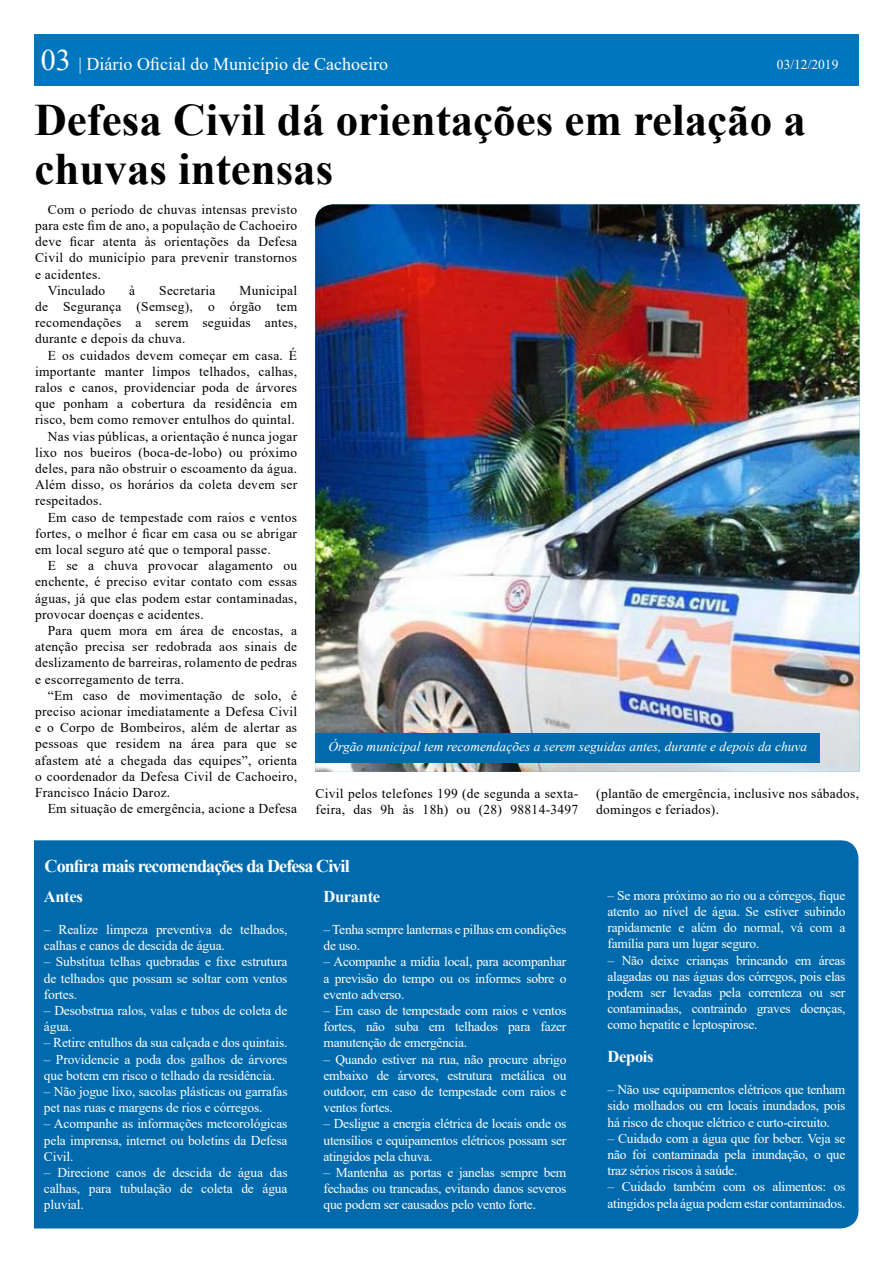
<style>
.page{position:relative;width:893px;height:1263px;background:#fff}
.page>*{position:absolute;margin:0;border:0;box-sizing:border-box;transform-origin:0 0}
.t1{font:700 45px/49.5px "Times New Roman";color:#000}
.t2{font:18px "Times New Roman";color:#fff}
.t3{font:700 18px "Times New Roman";letter-spacing:-.05em;color:#fff}
.t4{font:700 16.5px "Times New Roman";letter-spacing:-.02em;color:#fff}
.t5{font:13.5px/16.2px "Times New Roman";letter-spacing:-.02em;color:#fff;text-align:justify}
.t6{font:13.5px/16.2px "Times New Roman";letter-spacing:.02em;color:#000}
.t7{font:italic 13.5px "Times New Roman";color:#fff}
.s1{font-size:30px}
</style>
<div class="page">
<div style="left:34px;top:34px;width:824px;height:52px;background:#0076be"></div>
<img style="left:315px;top:204px;width:544px;height:568px">
<div style="left:34px;top:840px;width:824px;height:388px;background:#006aac"></div>
<div style="left:316px;top:733px;width:504px;height:29px;background:#006aac"></div>
<h2 class="t2" style="left:41px;top:51px;width:349px"><span class="s1">03</span> | Diário Oficial do Município de Cachoeiro</h2>
<p class="t5" style="left:777px;top:55px;width:63px">03/12/2019</p>
<h1 class="t1" style="left:34px;top:94px;width:773px">Defesa Civil dá orientações em relação a chuvas intensas</h1>
<p class="t6" style="left:48px;top:201px;width:251px">Com o período de chuvas intensas previsto</p>
<p class="t6" style="left:35px;top:217px;width:264px">para este fim de ano, a população de Cachoeiro</p>
<p class="t6" style="left:35px;top:233px;width:264px">deve ficar atenta às orientações da Defesa</p>
<p class="t6" style="left:35px;top:249px;width:264px">Civil do município para prevenir transtornos</p>
<p class="t6" style="left:35px;top:266px;width:67px">e acidentes.</p>
<p class="t6" style="left:48px;top:282px;width:59px">Vinculado</p>
<p class="t6" style="left:129px;top:282px;width:7px">à</p>
<p class="t6" style="left:159px;top:282px;width:58px">Secretaria</p>
<p class="t6" style="left:35px;top:282px;width:264px;text-align:justify;text-indent:204px">Municipal de Segurança (Semseg), o órgão tem recomendações a serem seguidas antes, durante e depois da chuva.</p>
<p class="t6" style="left:48px;top:347px;width:251px">E os cuidados devem começar em casa. É</p>
<p class="t6" style="left:35px;top:363px;width:264px">importante manter limpos telhados, calhas,</p>
<p class="t6" style="left:35px;top:379px;width:264px">ralos e canos, providenciar poda de árvores</p>
<p class="t6" style="left:35px;top:395px;width:264px">que ponham a cobertura da residência em</p>
<p class="t6" style="left:35px;top:411px;width:261px">risco, bem como remover entulhos do quintal.</p>
<p class="t6" style="left:48px;top:428px;width:251px">Nas vias públicas, a orientação é nunca jogar</p>
<p class="t6" style="left:35px;top:444px;width:264px">lixo nos bueiros (boca-de-lobo) ou próximo</p>
<p class="t6" style="left:35px;top:460px;width:264px">deles, para não obstruir o escoamento da água.</p>
<p class="t6" style="left:35px;top:476px;width:264px">Além disso, os horários da coleta devem ser</p>
<p class="t6" style="left:35px;top:492px;width:69px">respeitados.</p>
<p class="t6" style="left:48px;top:509px;width:251px">Em caso de tempestade com raios e ventos</p>
<p class="t6" style="left:35px;top:525px;width:264px">fortes, o melhor é ficar em casa ou se abrigar</p>
<p class="t6" style="left:35px;top:541px;width:237px">em local seguro até que o temporal passe.</p>
<p class="t6" style="left:48px;top:557px;width:251px">E se a chuva provocar alagamento ou</p>
<p class="t6" style="left:35px;top:573px;width:264px">enchente, é preciso evitar contato com essas</p>
<p class="t6" style="left:35px;top:590px;width:264px">águas, já que elas podem estar contaminadas,</p>
<p class="t6" style="left:35px;top:606px;width:170px">provocar doenças e acidentes.</p>
<p class="t6" style="left:48px;top:622px;width:251px">Para quem mora em área de encostas, a</p>
<p class="t6" style="left:35px;top:638px;width:264px">atenção precisa ser redobrada aos sinais de</p>
<p class="t6" style="left:35px;top:654px;width:264px">deslizamento de barreiras, rolamento de pedras</p>
<p class="t6" style="left:35px;top:671px;width:151px">e escorregamento de terra.</p>
<p class="t6" style="left:48px;top:687px;width:251px">“Em caso de movimentação de solo, é</p>
<p class="t6" style="left:35px;top:703px;width:264px">preciso acionar imediatamente a Defesa Civil</p>
<p class="t6" style="left:35px;top:719px;width:264px">e o Corpo de Bombeiros, além de alertar as</p>
<p class="t6" style="left:35px;top:735px;width:264px">pessoas que residem na área para que se</p>
<p class="t6" style="left:35px;top:752px;width:264px">afastem até a chegada das equipes”, orienta</p>
<p class="t6" style="left:35px;top:768px;width:264px">o coordenador da Defesa Civil de Cachoeiro,</p>
<p class="t6" style="left:35px;top:784px;width:137px">Francisco Inácio Daroz.</p>
<p class="t6" style="left:48px;top:800px;width:251px">Em situação de emergência, acione a Defesa</p>
<p class="t7" style="left:328px;top:737px;width:480px">Órgão municipal tem recomendações a serem seguidas antes, durante e depois da chuva</p>
<p class="t6" style="left:316px;top:785px;width:264px">Civil pelos telefones 199 (de segunda a sexta&shy;feira, das 9h às 18h) ou (28) 98814-3497</p>
<p class="t6" style="left:596px;top:785px;width:264px">(plantão de emergência, inclusive nos sábados, domingos e feriados).</p>
<h2 class="t3" style="left:45px;top:853px;width:307px">Confira mais recomendações da Defesa Civil</h2>
<p class="t4" style="left:44px;top:884px;width:41px">Antes</p>
<p class="t5" style="left:44px;top:921px;width:245px">– Realize limpeza preventiva de telhados, calhas e canos de descida de água.</p>
<p class="t5" style="left:44px;top:953px;width:245px">– Substitua telhas quebradas e fixe estrutura de telhados que possam se soltar com ventos fortes.</p>
<p class="t5" style="left:44px;top:1002px;width:245px">– Desobstrua ralos, valas e tubos de coleta de água.</p>
<p class="t5" style="left:44px;top:1034px;width:245px">– Retire entulhos da sua calçada e dos quintais.</p>
<p class="t5" style="left:44px;top:1050px;width:245px">– Providencie a poda dos galhos de árvores que botem em risco o telhado da residência.</p>
<p class="t5" style="left:44px;top:1083px;width:245px">– Não jogue lixo, sacolas plásticas ou garrafas pet nas ruas e margens de rios e córregos.</p>
<p class="t5" style="left:44px;top:1115px;width:245px">– Acompanhe as informações meteorológicas pela imprensa, internet ou boletins da Defesa Civil.</p>
<p class="t5" style="left:44px;top:1164px;width:245px">– Direcione canos de descida de água das calhas, para tubulação de coleta de água pluvial.</p>
<p class="t4" style="left:324px;top:884px;width:58px">Durante</p>
<p class="t5" style="left:324px;top:921px;width:244px">– Tenha sempre lanternas e pilhas em condições de uso.</p>
<p class="t5" style="left:324px;top:953px;width:244px">– Acompanhe a mídia local, para acompanhar a previsão do tempo ou os informes sobre o evento adverso.</p>
<p class="t5" style="left:324px;top:1002px;width:244px">– Em caso de tempestade com raios e ventos fortes, não suba em telhados para fazer manutenção de emergência.</p>
<p class="t5" style="left:324px;top:1050px;width:244px">– Quando estiver na rua, não procure abrigo embaixo de árvores, estrutura metálica ou outdoor, em caso de tempestade com raios e ventos fortes.</p>
<p class="t5" style="left:324px;top:1115px;width:244px">– Desligue a energia elétrica de locais onde os utensílios e equipamentos elétricos possam ser atingidos pela chuva.</p>
<p class="t5" style="left:324px;top:1164px;width:244px">– Mantenha as portas e janelas sempre bem fechadas ou trancadas, evitando danos severos que podem ser causados pelo vento forte.</p>
<p class="t5" style="left:608px;top:887px;width:239px">– Se mora próximo ao rio ou a córregos, fique atento ao nível de água. Se estiver subindo rapidamente e além do normal, vá com a família para um lugar seguro.</p>
<p class="t5" style="left:608px;top:951px;width:239px">– Não deixe crianças brincando em áreas alagadas ou nas águas dos córregos, pois elas podem ser levadas pela correnteza ou ser contaminadas, contraindo graves doenças, como hepatite e leptospirose.</p>
<p class="t4" style="left:608px;top:1044px;width:48px">Depois</p>
<p class="t5" style="left:608px;top:1081px;width:239px">– Não use equipamentos elétricos que tenham sido molhados ou em locais inundados, pois há risco de choque elétrico e curto-circuito.</p>
<p class="t5" style="left:608px;top:1130px;width:239px">– Cuidado com a água que for beber. Veja se não foi contaminada pela inundação, o que traz sérios riscos à saúde.</p>
<p class="t5" style="left:608px;top:1178px;width:239px">– Cuidado também com os alimentos: os atingidos pela água podem estar contaminados.</p>
</div>
